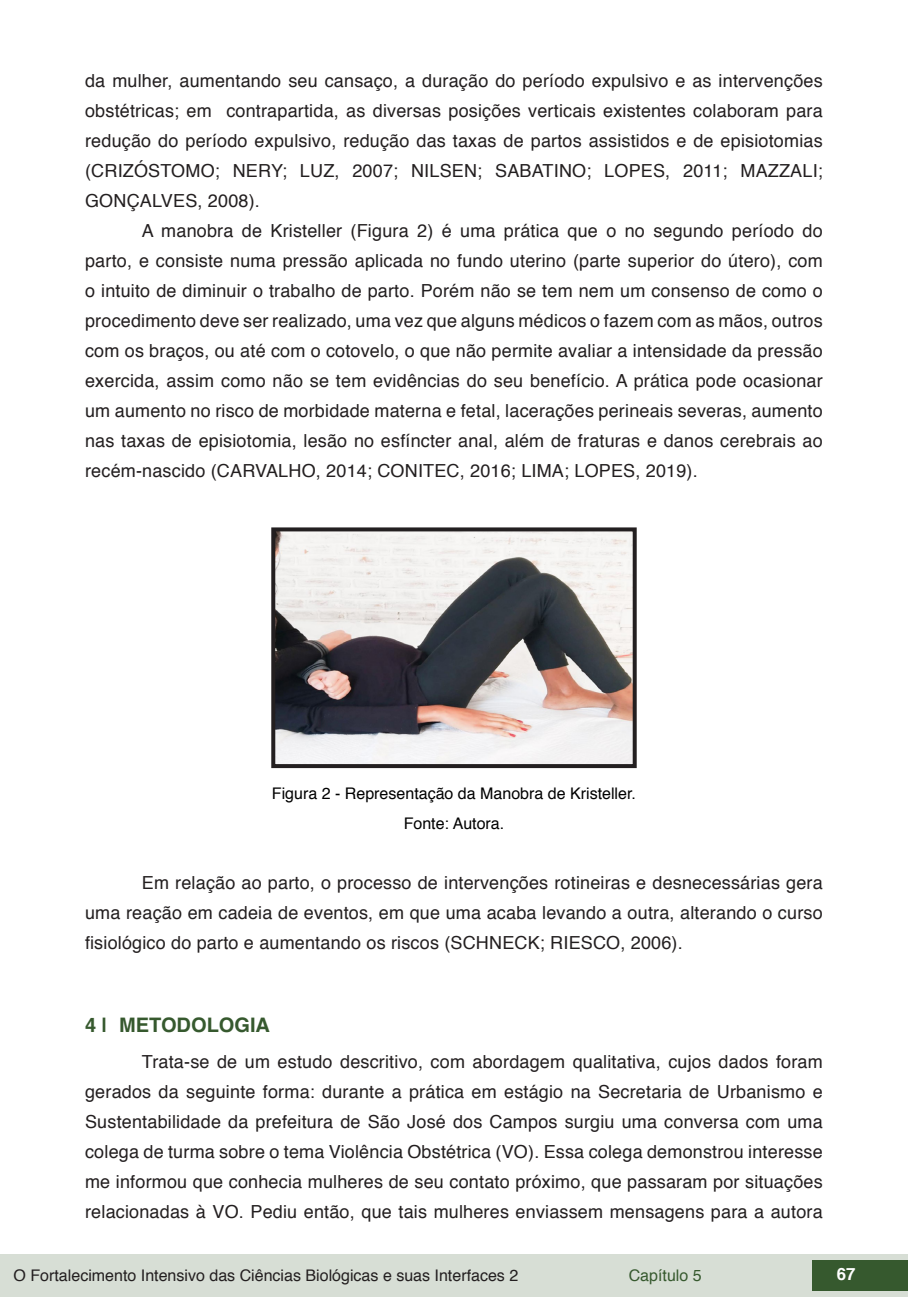
<style>
.page{position:relative;width:908px;height:1304px;background:#fff}
.page>*{position:absolute;margin:0;border:0;box-sizing:border-box;transform-origin:0 0}
.t1{font:700 20px "Helvetica";color:#36592e}
.txt{font:18px/30px "Helvetica";letter-spacing:.01em;color:#231f20;text-align:justify}
.t2{font:700 16.8px "Helvetica";color:#fff}
.t3{font:16px "Helvetica";color:#231f20}
.imagens_graf_tab{font:16px "Helvetica";color:#000}
.t4{font:16px "Helvetica";color:#36592e}
</style>
<div class="page">
<div style="left:0;top:1254px;width:906px;height:43px;background:#d7ded5"></div>
<div style="left:812px;top:1261px;width:95px;height:30px;background:#36592e"></div>
<img style="left:276px;top:532px;width:355px;height:231px">
<div style="left:271px;top:527px;width:365px;height:241px;border:4px solid #231f20"></div>
<p class="txt" style="left:85px;top:66px;width:739px">da mulher, aumentando seu cansaço, a duração do período expulsivo e as intervenções obstétricas; em contrapartida, as diversas posições verticais existentes colaboram para redução do período expulsivo, redução das taxas de partos assistidos e de episiotomias (CRIZÓSTOMO; NERY; LUZ, 2007; NILSEN; SABATINO; LOPES, 2011; MAZZALI; GONÇALVES, 2008).</p>
<p class="txt" style="left:85px;top:216px;width:738px;text-indent:57px">A manobra de Kristeller (Figura 2) é uma prática que o no segundo período do parto, e consiste numa pressão aplicada no fundo uterino (parte superior do útero), com o intuito de diminuir o trabalho de parto. Porém não se tem nem um consenso de como o procedimento deve ser realizado, uma vez que alguns médicos o fazem com as mãos, outros com os braços, ou até com o cotovelo, o que não permite avaliar a intensidade da pressão exercida, assim como não se tem evidências do seu benefício. A prática pode ocasionar um aumento no risco de morbidade materna e fetal, lacerações perineais severas, aumento nas taxas de episiotomia, lesão no esfíncter anal, além de fraturas e danos cerebrais ao recém-nascido (CARVALHO, 2014; CONITEC, 2016; LIMA; LOPES, 2019).</p>
<p class="imagens_graf_tab" style="left:272px;top:781px;width:365px">Figura 2 - Representação da Manobra de Kristeller.</p>
<p class="imagens_graf_tab" style="left:403px;top:811px;width:102px">Fonte: Autora.</p>
<p class="txt" style="left:85px;top:868px;width:738px;text-indent:57px">Em relação ao parto, o processo de intervenções rotineiras e desnecessárias gera uma reação em cadeia de eventos, em que uma acaba levando a outra, alterando o curso fisiológico do parto e aumentando os riscos (SCHNECK; RIESCO, 2006).</p>
<p class="t1" style="left:85px;top:1009px;width:186px">4 | METODOLOGIA</p>
<p class="txt" style="left:85px;top:1047px;width:738px;text-indent:57px">Trata-se de um estudo descritivo, com abordagem qualitativa, cujos dados foram gerados da seguinte forma: durante a prática em estágio na Secretaria de Urbanismo e Sustentabilidade da prefeitura de São José dos Campos surgiu uma conversa com uma colega de turma sobre o tema Violência Obstétrica (VO). Essa colega demonstrou interesse me informou que conhecia mulheres de seu contato próximo, que passaram por situações relacionadas à VO. Pediu então, que tais mulheres enviassem mensagens para a autora</p>
<p class="t3" style="left:14px;top:1263px;width:506px">O Fortalecimento Intensivo das Ciências Biológicas e suas Interfaces 2</p>
<p class="t4" style="left:628px;top:1263px;width:74px">Capítulo 5</p>
<p class="t2" style="left:836px;top:1261px;width:20px">67</p>
</div>
